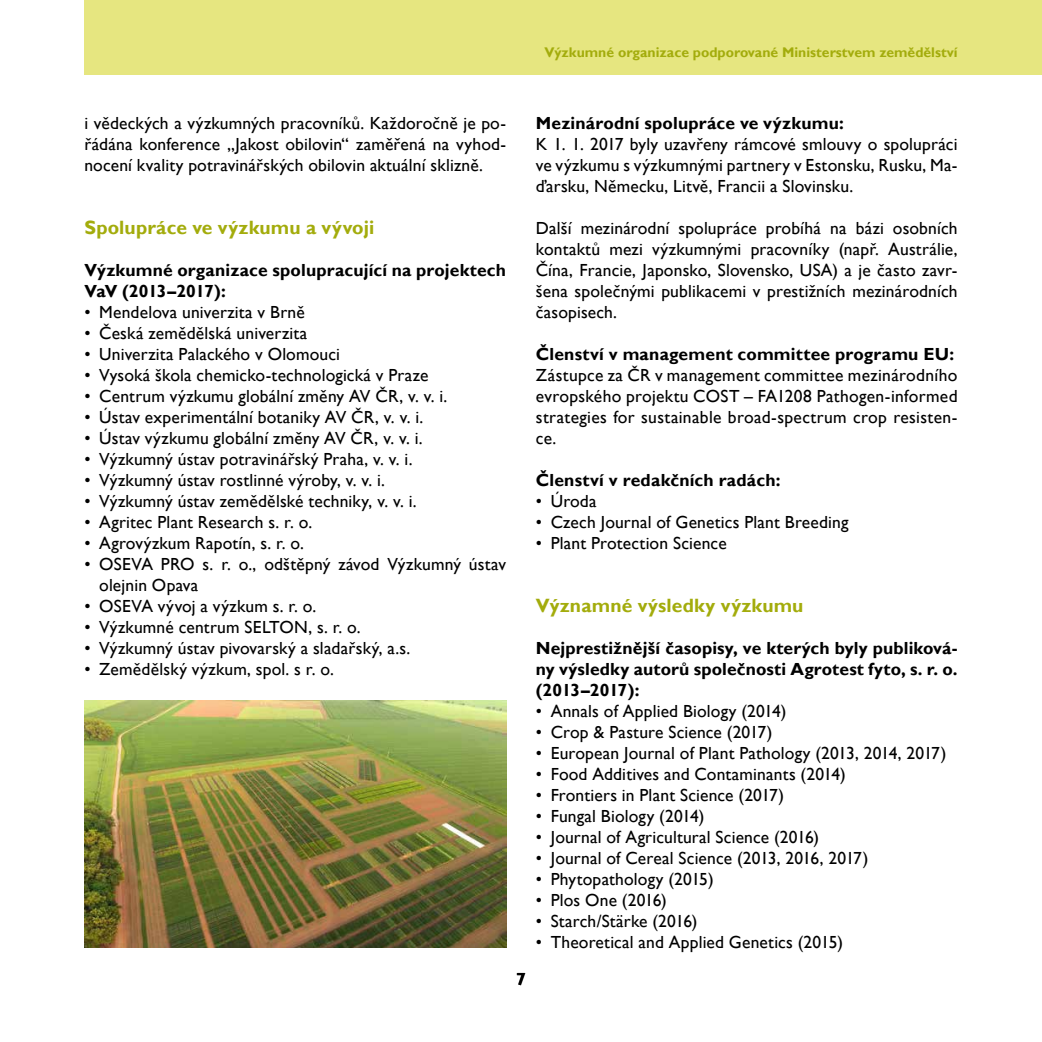
<style>
.page{position:relative;width:1042px;height:1042px;background:#fff}
.page>*{position:absolute;margin:0;border:0;box-sizing:border-box;transform-origin:0 0}
.t1{font:700 19.25px "Gill Sans";letter-spacing:.005em;color:#a3ac0c}
.t2{font:17.5px/21px "Gill Sans";letter-spacing:.01em;color:#000;text-align:justify}
.t3{font:700 17.5px/21px "Gill Sans";letter-spacing:.01em;color:#000}
.t4{font:700 14px "Gill Sans";color:#a3ac0c}
</style>
<div class="page">
<div style="left:84px;top:0;width:958px;height:74px;background:#e6e680"></div>
<img style="left:84px;top:701px;width:422px;height:246px">
<p class="t4" style="left:544px;top:44px;width:415px">Výzkumné organizace podporované Ministerstvem zemědělství</p>
<p class="t2" style="left:84px;top:113px;width:423px">i vědeckých a výzkumných pracovníků. Každoročně je po&shy;řádána konference „Jakost obilovin“ zaměřená na vyhod&shy;nocení kvality potravinářských obilovin aktuální sklizně.</p>
<p class="t1" style="left:84px;top:216px;width:291px">Spolupráce ve výzkumu a vývoji</p>
<p class="t3" style="left:84px;top:260px;width:423px">Výzkumné organizace spolupracující na projektech<br>VaV (2013–2017):</p>
<p class="t2" style="left:84px;top:302px;width:222px">• Mendelova univerzita v Brně</p>
<p class="t2" style="left:84px;top:323px;width:224px">• Česká zemědělská univerzita</p>
<p class="t2" style="left:84px;top:344px;width:257px">• Univerzita Palackého v Olomouci</p>
<p class="t2" style="left:84px;top:365px;width:346px">• Vysoká škola chemicko-technologická v Praze</p>
<p class="t2" style="left:84px;top:386px;width:365px">• Centrum výzkumu globální změny AV ČR, v. v. i.</p>
<p class="t2" style="left:84px;top:407px;width:340px">• Ústav experimentální botaniky AV ČR, v. v. i.</p>
<p class="t2" style="left:84px;top:428px;width:340px">• Ústav výzkumu globální změny AV ČR, v. v. i.</p>
<p class="t2" style="left:84px;top:449px;width:330px">• Výzkumný ústav potravinářský Praha, v. v. i.</p>
<p class="t2" style="left:84px;top:470px;width:302px">• Výzkumný ústav rostlinné výroby, v. v. i.</p>
<p class="t2" style="left:84px;top:491px;width:334px">• Výzkumný ústav zemědělské techniky, v. v. i.</p>
<p class="t2" style="left:84px;top:512px;width:229px">• Agritec Plant Research s. r. o.</p>
<p class="t2" style="left:84px;top:533px;width:221px">• Agrovýzkum Rapotín, s. r. o.</p>
<p class="t2" style="left:99px;top:554px;width:408px;text-indent:-15px">• OSEVA PRO s. r. o., odštěpný závod Výzkumný ústav olejnin Opava</p>
<p class="t2" style="left:84px;top:596px;width:234px">• OSEVA vývoj a výzkum s. r. o.</p>
<p class="t2" style="left:84px;top:617px;width:278px">• Výzkumné centrum SELTON, s. r. o.</p>
<p class="t2" style="left:84px;top:638px;width:328px">• Výzkumný ústav pivovarský a sladařský, a.s.</p>
<p class="t2" style="left:84px;top:659px;width:251px">• Zemědělský výzkum, spol. s r. o.</p>
<p class="t3" style="left:536px;top:113px;width:309px">Mezinárodní spolupráce ve výzkumu:</p>
<p class="t2" style="left:536px;top:134px;width:423px">K 1. 1. 2017 byly uzavřeny rámcové smlouvy o spolupráci ve výzkumu s výzkumnými partnery v Estonsku, Rusku, Ma&shy;ďarsku, Německu, Litvě, Francii a Slovinsku.</p>
<p class="t2" style="left:536px;top:218px;width:423px">Další mezinárodní spolupráce probíhá na bázi osobních kontaktů mezi výzkumnými pracovníky (např. Austrálie, Čína, Francie, Japonsko, Slovensko, USA) a je často zavr&shy;šena společnými publikacemi v prestižních mezinárodních časopisech.</p>
<p class="t3" style="left:536px;top:344px;width:420px">Členství v management committee programu EU:</p>
<p class="t2" style="left:536px;top:365px;width:423px">Zástupce za ČR v management committee mezinárodního evropského projektu COST – FA1208 Pathogen-informed strategies for sustainable broad-spectrum crop resisten&shy;ce.</p>
<p class="t3" style="left:536px;top:470px;width:246px">Členství v redakčních radách:</p>
<p class="t2" style="left:536px;top:491px;width:62px">• Úroda</p>
<p class="t2" style="left:536px;top:512px;width:314px">• Czech Journal of Genetics Plant Breeding</p>
<p class="t2" style="left:536px;top:533px;width:192px">• Plant Protection Science</p>
<p class="t3" style="left:516px;top:968px;width:11px">7</p>
<p class="t1" style="left:536px;top:594px;width:269px">Významné výsledky výzkumu</p>
<p class="t3" style="left:536px;top:638px;width:423px;text-align:justify">Nejprestižnější časopisy, ve kterých byly publiková&shy;ny výsledky autorů společnosti Agrotest fyto, s. r. o. (2013–2017):</p>
<p class="t2" style="left:536px;top:701px;width:252px">• Annals of Applied Biology (2014)</p>
<p class="t2" style="left:536px;top:722px;width:238px">• Crop &amp; Pasture Science (2017)</p>
<p class="t2" style="left:536px;top:743px;width:412px">• European Journal of Plant Pathology (2013, 2014, 2017)</p>
<p class="t2" style="left:536px;top:764px;width:311px">• Food Additives and Contaminants (2014)</p>
<p class="t2" style="left:536px;top:785px;width:250px">• Frontiers in Plant Science (2017)</p>
<p class="t2" style="left:536px;top:806px;width:170px">• Fungal Biology (2014)</p>
<p class="t2" style="left:536px;top:827px;width:285px">• Journal of Agricultural Science (2016)</p>
<p class="t2" style="left:536px;top:848px;width:334px">• Journal of Cereal Science (2013, 2016, 2017)</p>
<p class="t2" style="left:536px;top:869px;width:179px">• Phytopathology (2015)</p>
<p class="t2" style="left:536px;top:890px;width:133px">• Plos One (2016)</p>
<p class="t2" style="left:536px;top:911px;width:163px">• Starch/Stärke (2016)</p>
<p class="t2" style="left:536px;top:932px;width:309px">• Theoretical and Applied Genetics (2015)</p>
</div>
